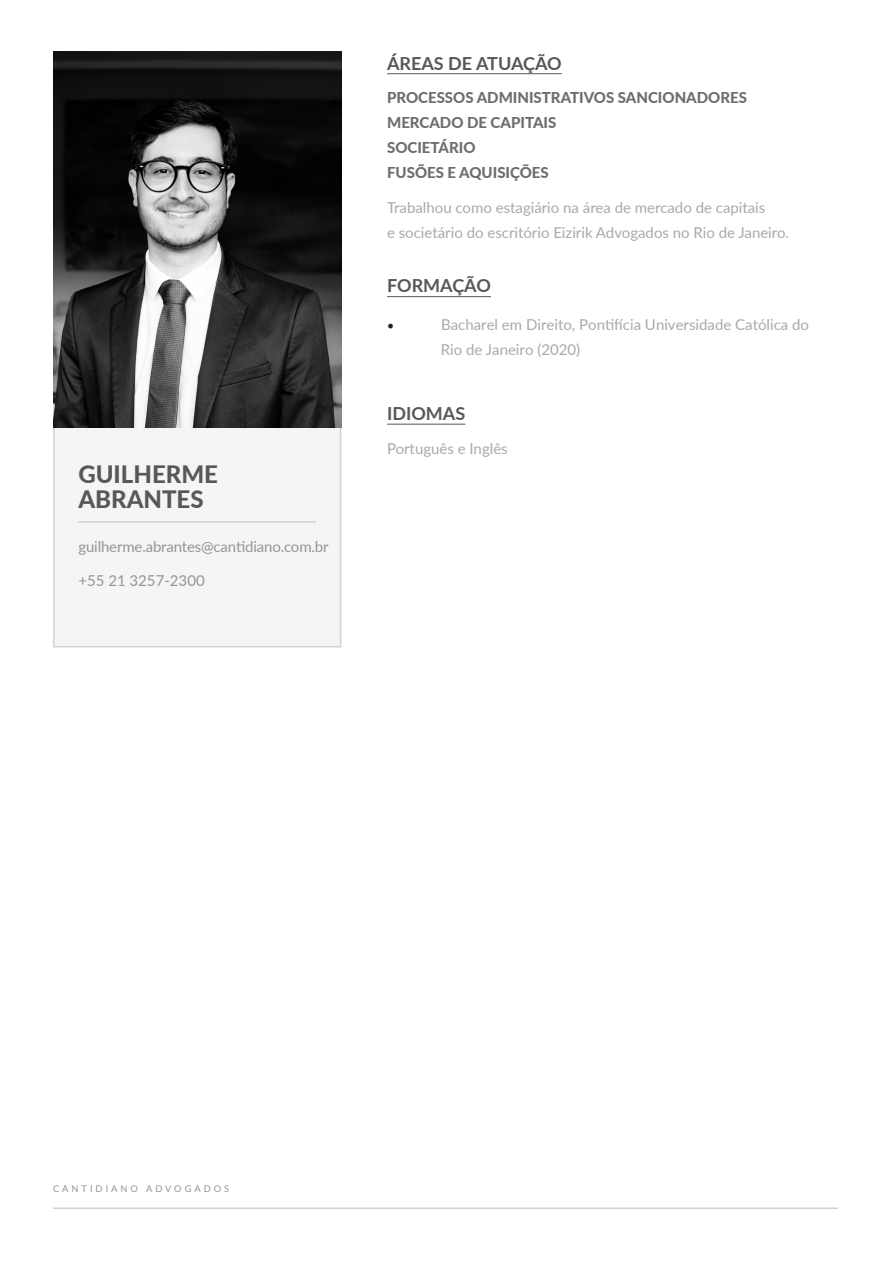
<style>
.page{position:relative;width:893px;height:1263px;background:#fff}
.page>*{position:absolute;margin:0;border:0;box-sizing:border-box;transform-origin:0 0}
.t1{font:800 24px "Lato";color:#57585a}
.t2{font:700 18px "Lato";color:#57585a}
.t3{font:18px "Minion Pro";color:#231f20}
.t4{font:15px/25.5px "Lato";color:#a8a9ad}
.t5{font:800 15px "Lato";color:#6c6d70}
.t6{font:15px "Lato";letter-spacing:-.01em;color:#939598}
.t7{font:9.3px "Lato";letter-spacing:.32em;color:#939598}
</style>
<div class="page">
<hr style="left:387px;top:73px;width:175px;height:1px;background:#57585a">
<hr style="left:387px;top:296px;width:104px;height:1px;background:#57585a">
<hr style="left:387px;top:424px;width:78px;height:1px;background:#57585a">
<hr style="left:53px;top:1207px;width:785px;height:2px;background:#d1d2d4">
<div style="left:53px;top:358px;width:288px;height:289px;background:#f5f5f6;border:2px solid #d1d2d4"></div>
<img style="left:53px;top:52px;width:288px;height:375px">
<hr style="left:78px;top:521px;width:238px;height:2px;background:#d1d2d4">
<p class="t1" style="left:78px;top:457px;width:141px">GUILHERME</p>
<p class="t1" style="left:78px;top:482px;width:127px">ABRANTES</p>
<p class="t6" style="left:78px;top:535px;width:252px">guilherme.abrantes@cantidiano.com.br</p>
<p class="t6" style="left:78px;top:569px;width:128px">+55 21 3257-2300</p>
<p class="t2" style="left:387px;top:50px;width:176px">ÁREAS DE ATUAÇÃO</p>
<p class="t5" style="left:387px;top:87px;width:361px">PROCESSOS ADMINISTRATIVOS SANCIONADORES</p>
<p class="t5" style="left:387px;top:112px;width:171px">MERCADO DE CAPITAIS</p>
<p class="t5" style="left:387px;top:137px;width:90px">SOCIETÁRIO</p>
<p class="t5" style="left:387px;top:162px;width:163px">FUSÕES E AQUISIÇÕES</p>
<p class="t4" style="left:387px;top:194px;width:380px">Trabalhou como estagiário na área de mercado de capitais</p>
<p class="t4" style="left:387px;top:219px;width:404px">e societário do escritório Eizirik Advogados no Rio de Janeiro.</p>
<p class="t2" style="left:387px;top:273px;width:105px">FORMAÇÃO</p>
<p class="t3" style="left:387px;top:312px;width:9px">•</p>
<p class="t4" style="left:441px;top:311px;width:370px">Bacharel em Direito, Pontifícia Universidade Católica do<br>Rio de Janeiro (2020)</p>
<p class="t2" style="left:387px;top:400px;width:80px">IDIOMAS</p>
<p class="t4" style="left:387px;top:435px;width:122px">Português e Inglês</p>
<p class="t7" style="left:53px;top:1182px;width:178px">CANTIDIANO ADVOGADOS</p>
</div>
